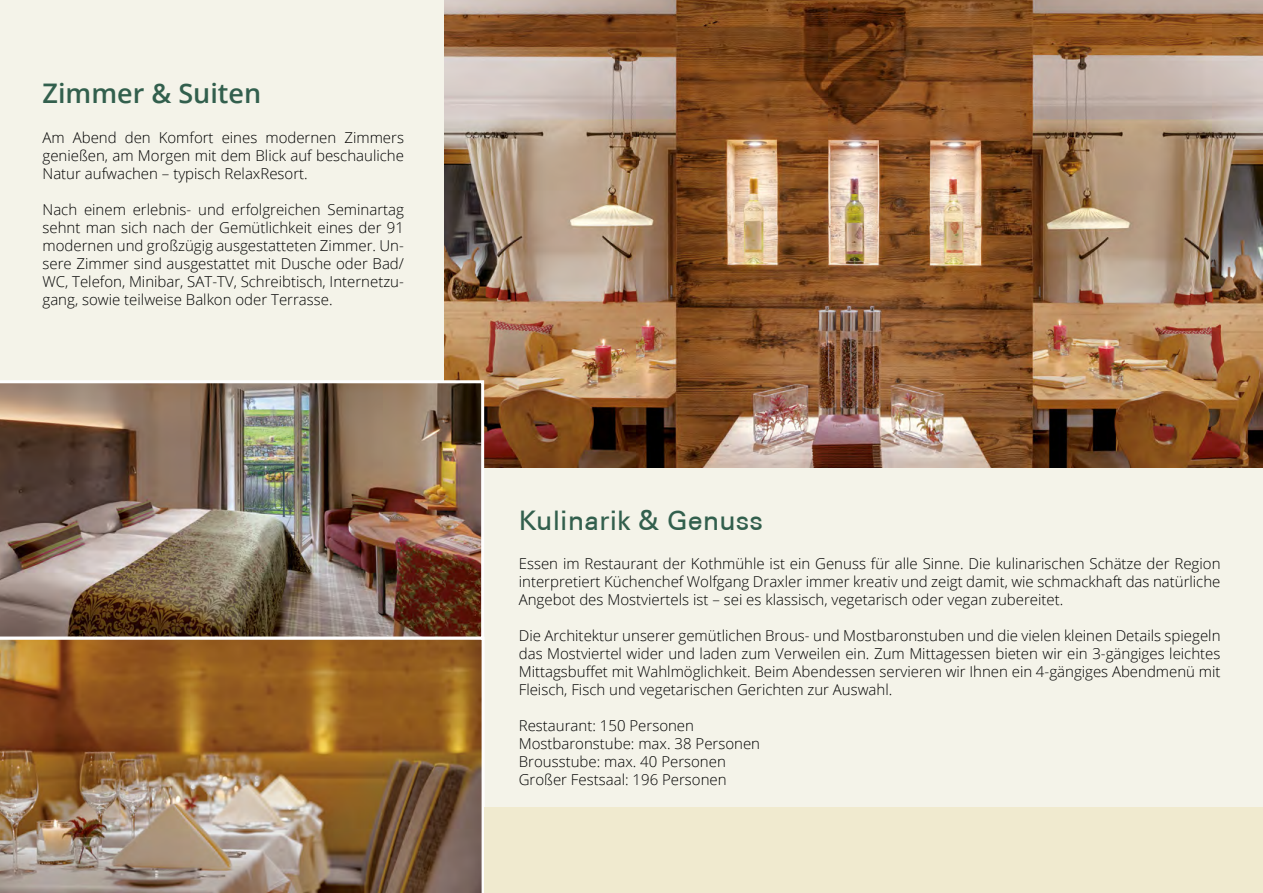
<style>
.page{position:relative;width:1263px;height:893px;background:#f4f3e9}
.page>*{position:absolute;margin:0;border:0;box-sizing:border-box;transform-origin:0 0}
.t1{font:500 27px "Univers CE";color:#325f4d}
.t2{font:600 27px "Open Sans";color:#325f4d}
.t3{font:300 15px/18px "Open Sans";color:#000;text-align:justify}
</style>
<div class="page">
<img style="left:444px;top:0;width:819px;height:468px">
<img style="left:0;top:380px;width:484px;height:257px">
<img style="left:0;top:637px;width:485px;height:256px">
<div style="left:485px;top:808px;width:778px;height:85px;background:#f0eacf"></div>
<h1 class="t2" style="left:43px;top:75px;width:220px">Zimmer &amp; Suiten</h1>
<p class="t3" style="left:43px;top:128px;width:363px">Am Abend den Komfort eines modernen Zimmers genießen, am Morgen mit dem Blick auf beschauliche Natur aufwachen – typisch RelaxResort.</p>
<p class="t3" style="left:43px;top:200px;width:363px">Nach einem erlebnis- und erfolgreichen Seminartag sehnt man sich nach der Gemütlichkeit eines der 91 modernen und großzügig ausgestatteten Zimmer. Un&shy;sere Zimmer sind ausgestattet mit Dusche oder Bad/ WC, Telefon, Minibar, SAT-TV, Schreibtisch, Internetzu&shy;gang, sowie teilweise Balkon oder Terrasse.</p>
<h1 class="t1" style="left:519px;top:504px;width:246px">Kulinarik &amp; Genuss</h1>
<p class="t3" style="left:519px;top:554px;width:703px">Essen im Restaurant der Kothmühle ist ein Genuss für alle Sinne. Die kulinarischen Schätze der Region interpretiert Küchenchef Wolfgang Draxler immer kreativ und zeigt damit, wie schmackhaft das natürliche Angebot des Mostviertels ist – sei es klassisch, vegetarisch oder vegan zubereitet.</p>
<p class="t3" style="left:519px;top:626px;width:703px">Die Architektur unserer gemütlichen Brous- und Mostbaronstuben und die vielen kleinen Details spiegeln das Mostviertel wider und laden zum Verweilen ein. Zum Mittagessen bieten wir ein 3-gängiges leichtes Mittagsbuffet mit Wahlmöglichkeit. Beim Abendessen servieren wir Ihnen ein 4-gängiges Abendmenü mit Fleisch, Fisch und vegetarischen Gerichten zur Auswahl.</p>
<p class="t3" style="left:519px;top:716px;width:243px;text-align:left">Restaurant: 150 Personen<br>Mostbaronstube: max. 38 Personen<br>Brousstube: max. 40 Personen<br>Großer Festsaal: 196 Personen</p>
</div>
